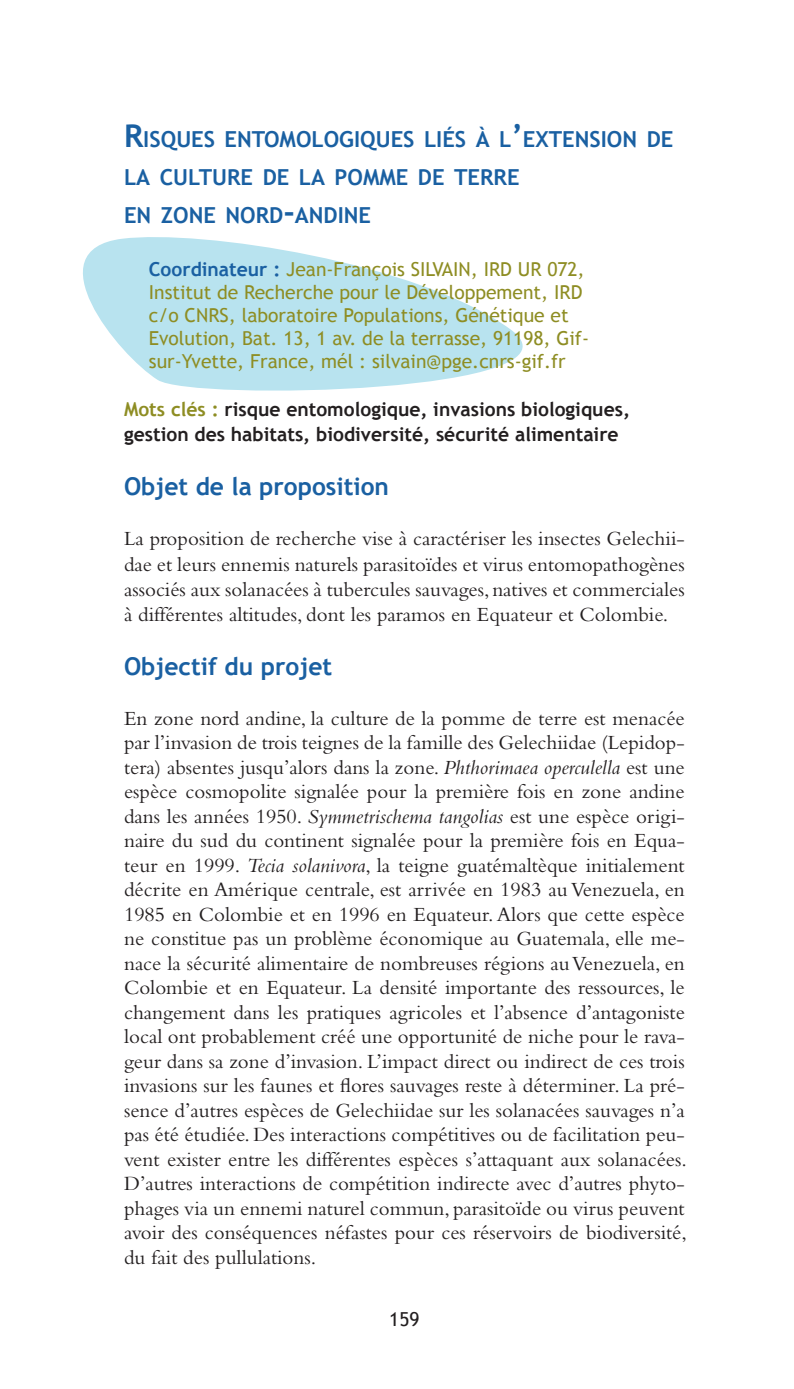
<style>
.page{position:relative;width:794px;height:1389px;background:#fff}
.page>*{position:absolute;margin:0;border:0;box-sizing:border-box;transform-origin:0 0}
.t1{font:700 24.5px "Trebuchet MS";color:#1a60a2}
.t2{font:700 22.05px/37.8px "Trebuchet MS";color:#1a60a2}
.t3{font:21px/24.5px "Bembo";color:#231f20;text-align:justify}
.t4{font:19.25px/23.1px "Trebuchet MS";color:#8e8d23}
.t5{font:700 19.25px/25.2px "Trebuchet MS";color:#231f20}
.t6{font:19.25px "Trebuchet MS";color:#231f20}
.s1{font-size:31.5px}
.s2{font-weight:700;color:#1a60a2}
.s3{color:#8e8d23}
.s4{font-style:italic}
</style>
<div class="page">
<svg style="left:83px;top:237px;width:440px;height:154px;fill:#b8e3ef"></svg>
<p class="t2" style="left:124px;top:120px;width:551px"><span class="s1">R</span>isques entomologiques liés à l<span class="s1">’</span>extension de la culture de la pomme de terre<br>en zone nord<span class="s1">-</span>andine</p>
<p class="t4" style="left:149px;top:258px;width:281px"><span class="s2">Coordinateur :</span> Jean-François Silvain</p>
<p class="t4" style="left:149px;top:258px;width:442px;text-indent:322px">, IRD UR 072, Institut de Recherche pour le Développement, IRD c/o CNRS, laboratoire Populations, Génétique et Evolution, Bat. 13, 1 av. de la terrasse, 91198, Gif&shy;sur-Yvette, France, mél : silvain@pge.cnrs-gif.fr</p>
<p class="t5" style="left:124px;top:397px;width:507px"><span class="s3">Mots clés :</span> risque entomologique, invasions biologiques, gestion des habitats, biodiversité, sécurité alimentaire</p>
<p class="t1" style="left:124px;top:471px;width:266px">Objet de la proposition</p>
<p class="t3" style="left:124px;top:526px;width:562px;line-height:25.2px">La proposition de recherche vise à caractériser les insectes Gelechii&shy;dae et leurs ennemis naturels parasitoïdes et virus entomopathogènes associés aux solanacées à tubercules sauvages, natives et commerciales à différentes altitudes, dont les paramos en Equateur et Colombie.</p>
<p class="t1" style="left:124px;top:651px;width:210px">Objectif du projet</p>
<p class="t3" style="left:124px;top:705px;width:564px">En zone nord andine, la culture de la pomme de terre est menacée par l’invasion de trois teignes de la famille des Gelechiidae (Lepidop&shy;tera) absentes jusqu’alors dans la zone. <span class="s4">Phthorimaea operculella</span> est une espèce cosmopolite signalée pour la première fois en zone andine dans les années 1950. <span class="s4">Symmetrischema tangolias</span> est une espèce origi&shy;naire du sud du continent signalée pour la première fois en Equa&shy;teur en 1999. <span class="s4">Tecia solanivora</span>, la teigne guatémaltèque initialement décrite en Amérique centrale, est arrivée en 1983 au Venezuela, en 1985 en Colombie et en 1996 en Equateur. Alors que cette espèce ne constitue pas un problème économique au Guatemala, elle me&shy;nace la sécurité alimentaire de nombreuses régions au Venezuela, en Colombie et en Equateur. La densité importante des ressources, le changement dans les pratiques agricoles et l’absence d’antagoniste local ont probablement créé une opportunité de niche pour le rava&shy;geur dans sa zone d’invasion. L’impact direct ou indirect de ces trois invasions sur les faunes et flores sauvages reste à déterminer. La pré&shy;sence d’autres espèces de Gelechiidae sur les solanacées sauvages n’a pas été étudiée. Des interactions compétitives ou de facilitation peu&shy;vent exister entre les différentes espèces s’attaquant aux solanacées.<br>D’autres interactions de compétition indirecte avec d’autres phyto&shy;phages via un ennemi naturel commun, parasitoïde ou virus peuvent avoir des conséquences néfastes pour ces réservoirs de biodiversité, du fait des pullulations.</p>
<p class="t6" style="left:389px;top:1308px;width:32px">159</p>
</div>
